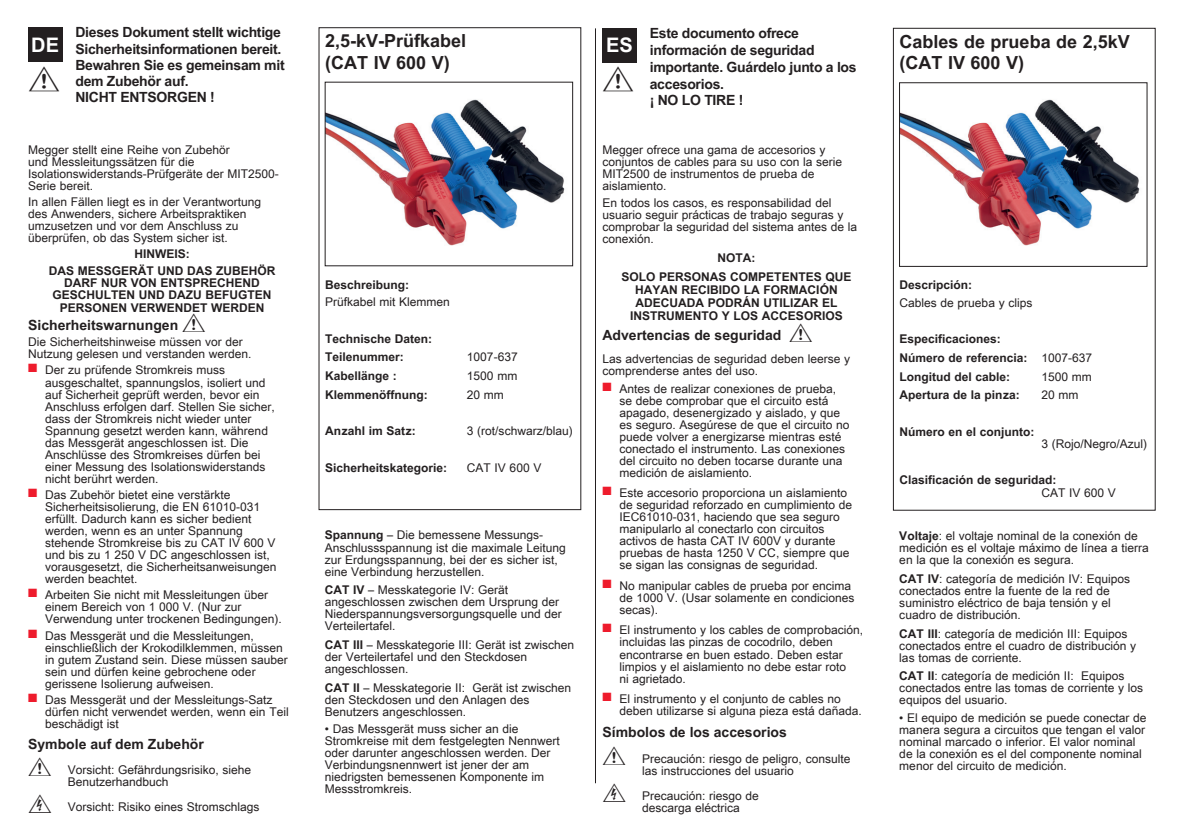
<style>
.page{position:relative;width:1191px;height:840px;background:#fff}
.page>*{position:absolute;margin:0;border:0;box-sizing:border-box;transform-origin:0 0}
.t1{font:700 20px "Arial Unicode MS";color:#fff}
.t2{font:700 18px/21.6px "Arial Unicode MS";color:#231f20}
.t3{font:700 14px/16.8px "Arial Unicode MS";letter-spacing:-.02em;color:#231f20}
.t4{font:700 14px "Arial Unicode MS";color:#231f20}
.t5{font:12px/12px "Arial Unicode MS";color:#231f20}
.t6{font:700 12px/18.6px "Arial Unicode MS";color:#231f20;text-align:center}
.s1{font-weight:700}
.s2{font-weight:400}
</style>
<div class="page">
<hr style="left:595px;top:28px;width:1px;height:754px;background:#231f20">
<div style="left:893px;top:28px;width:262px;height:482px;border:1px solid #231f20"></div>
<img style="left:901px;top:96px;width:247px;height:156px">
<div style="left:899px;top:82px;width:248px;height:185px;border:1px solid #231f20"></div>
<div style="left:602px;top:28px;width:34px;height:34px;background:#231f20"></div>
<div style="left:318px;top:27px;width:263px;height:483px;border:1px solid #231f20"></div>
<img style="left:327px;top:95px;width:247px;height:156px">
<div style="left:28px;top:27px;width:34px;height:34px;background:#231f20"></div>
<h1 class="t1" style="left:31px;top:30px;width:29px">DE</h1>
<p class="t3" style="left:75px;top:25px;width:211px;line-height:16px">Dieses Dokument stellt wichtige<br>Sicherheitsinformationen bereit.<br>Bewahren Sie es gemeinsam mit dem Zubehör auf.<br>NICHT ENTSORGEN !</p>
<p class="t5" style="left:28px;top:143px;width:252px">Megger stellt eine Reihe von Zubehör<br>und Messleitungssätzen für die Isolationswiderstands-Prüfgeräte der MIT2500- Serie bereit.</p>
<p class="t5" style="left:28px;top:195px;width:235px">In allen Fällen liegt es in der Verantwortung des Anwenders, sichere Arbeitspraktiken umzusetzen und vor dem Anschluss zu überprüfen, ob das System sicher ist.</p>
<p class="t6" style="left:49px;top:246px;width:228px;line-height:16.2px">HINWEIS:<br>DAS MESSGERÄT UND DAS ZUBEHÖR</p>
<p class="t6" style="left:53px;top:276px;width:220px;line-height:12.4px">DARF NUR VON ENTSPRECHEND<br>GESCHULTEN UND DAZU BEFUGTEN<br>PERSONEN VERWENDET WERDEN</p>
<p class="t4" style="left:28px;top:314px;width:152px">Sicherheitswarnungen</p>
<p class="t5" style="left:28px;top:335px;width:225px">Die Sicherheitshinweise müssen vor der<br>Nutzung gelesen und verstanden werden.</p>
<p class="t5" style="left:45px;top:364px;width:231px;text-indent:-17px"><sup>■</sup> Der zu prüfende Stromkreis muss ausgeschaltet, spannungslos, isoliert und auf Sicherheit geprüft werden, bevor ein Anschluss erfolgen darf. Stellen Sie sicher, dass der Stromkreis nicht wieder unter Spannung gesetzt werden kann, während das Messgerät angeschlossen ist. Die Anschlüsse des Stromkreises dürfen bei einer Messung des Isolationswiderstands nicht berührt werden.</p>
<p class="t5" style="left:45px;top:488px;width:233px;text-indent:-17px"><sup>■</sup> Das Zubehör bietet eine verstärkte Sicherheitsisolierung, die EN 61010-031 erfüllt. Dadurch kann es sicher bedient werden, wenn es an unter Spannung stehende Stromkreise bis zu CAT IV 600 V und bis zu 1 250 V DC angeschlossen ist, vorausgesetzt, die Sicherheitsanweisungen werden beachtet.</p>
<p class="t5" style="left:45px;top:588px;width:238px;text-indent:-17px"><sup>■</sup> Arbeiten Sie nicht mit Messleitungen über einem Bereich von 1 000 V. (Nur zur<br>Verwendung unter trockenen Bedingungen).</p>
<p class="t5" style="left:45px;top:628px;width:244px;text-indent:-17px"><sup>■</sup> Das Messgerät und die Messleitungen, einschließlich der Krokodilklemmen, müssen in gutem Zustand sein. Diese müssen sauber sein und dürfen keine gebrochene oder gerissene Isolierung aufweisen.</p>
<p class="t5" style="left:45px;top:693px;width:245px;text-indent:-17px"><sup>■</sup> Das Messgerät und der Messleitungs-Satz dürfen nicht verwendet werden, wenn ein Teil beschädigt ist</p>
<p class="t4" style="left:28px;top:733px;width:177px">Symbole auf dem Zubehör</p>
<p class="t5" style="left:68px;top:763px;width:185px">Vorsicht: Gefährdungsrisiko, siehe<br>Benutzerhandbuch</p>
<p class="t5" style="left:68px;top:800px;width:193px">Vorsicht: Risiko eines Stromschlags</p>
<h2 class="t2" style="left:325px;top:30px;width:143px">2,5-kV-Prüfkabel (CAT IV 600 V)</h2>
<p class="t6" style="left:325px;top:275px;width:86px">Beschreibung:</p>
<p class="t5" style="left:325px;top:296px;width:126px">Prüfkabel mit Klemmen</p>
<p class="t6" style="left:325px;top:329px;width:109px;text-align:left">Technische Daten:<br>Teilenummer:</p>
<p class="t5" style="left:467px;top:351px;width:52px">1007-637</p>
<p class="t6" style="left:325px;top:367px;width:73px">Kabellänge :</p>
<p class="t5" style="left:467px;top:369px;width:52px">1500 mm</p>
<p class="t6" style="left:325px;top:385px;width:104px">Klemmenöffnung:</p>
<p class="t5" style="left:467px;top:388px;width:39px">20 mm</p>
<p class="t6" style="left:325px;top:422px;width:92px">Anzahl im Satz:</p>
<p class="t5" style="left:467px;top:424px;width:106px">3 (rot/schwarz/blau)</p>
<p class="t6" style="left:325px;top:458px;width:124px">Sicherheitskategorie:</p>
<p class="t5" style="left:467px;top:461px;width:76px">CAT IV 600 V</p>
<p class="t5" style="left:325px;top:528px;width:242px"><span class="s1">Spannung</span> – Die bemessene Messungs-Anschlussspannung ist die maximale Leitung zur Erdungsspannung, bei der es sicher ist, eine Verbindung herzustellen.</p>
<p class="t5" style="left:325px;top:583px;width:238px"><span class="s1">CAT IV</span> – Messkategorie IV: Gerät angeschlossen zwischen dem Ursprung der Niederspannungsversorgungsquelle und der Verteilertafel.</p>
<p class="t5" style="left:325px;top:638px;width:251px"><span class="s1">CAT III</span> – Messkategorie III: Gerät ist zwischen der Verteilertafel und den Steckdosen angeschlossen.</p>
<p class="t5" style="left:325px;top:680px;width:248px"><span class="s1">CAT II</span> – Messkategorie II: Gerät ist zwischen den Steckdosen und den Anlagen des<br>Benutzers angeschlossen.</p>
<p class="t5" style="left:325px;top:722px;width:236px">• Das Messgerät muss sicher an die Stromkreise mit dem festgelegten Nennwert oder darunter angeschlossen werden. Der Verbindungsnennwert ist jener der am niedrigsten bemessenen Komponente im Messstromkreis.</p>
<h1 class="t1" style="left:606px;top:30px;width:28px">ES</h1>
<p class="t3" style="left:650px;top:25px;width:208px">Este documento ofrece información de seguridad importante. Guárdelo junto a los accesorios.<br>¡ NO LO TIRE !</p>
<p class="t5" style="left:602px;top:143px;width:241px">Megger ofrece una gama de accesorios y conjuntos de cables para su uso con la serie<br>MIT2500 de instrumentos de prueba de aislamiento.</p>
<p class="t5" style="left:602px;top:197px;width:256px">En todos los casos, es responsabilidad del usuario seguir prácticas de trabajo seguras y comprobar la seguridad del sistema antes de la conexión.</p>
<p class="t6" style="left:621px;top:249px;width:231px">NOTA:<br>SOLO PERSONAS COMPETENTES QUE</p>
<p class="t6" style="left:630px;top:283px;width:214px;line-height:13px">HAYAN RECIBIDO LA FORMACIÓN<br>ADECUADA PODRÁN UTILIZAR EL<br>INSTRUMENTO Y LOS ACCESORIOS</p>
<p class="t4" style="left:602px;top:324px;width:180px">Advertencias de seguridad</p>
<p class="t5" style="left:602px;top:352px;width:249px">Las advertencias de seguridad deben leerse y comprenderse antes del uso.</p>
<p class="t5" style="left:619px;top:382px;width:231px;text-indent:-17px"><sup>■</sup> Antes de realizar conexiones de prueba, se debe comprobar que el circuito está apagado, desenergizado y aislado, y que es seguro. Asegúrese de que el circuito no puede volver a energizarse mientras esté conectado el instrumento. Las conexiones del circuito no deben tocarse durante una medición de aislamiento.</p>
<p class="t5" style="left:619px;top:486px;width:234px;text-indent:-17px"><sup>■</sup> Este accesorio proporciona un aislamiento de seguridad reforzado en cumplimiento de IEC61010-031, haciendo que sea seguro manipularlo al conectarlo con circuitos activos de hasta CAT IV 600V y durante pruebas de hasta 1250 V CC, siempre que se sigan las consignas de seguridad.</p>
<p class="t5" style="left:619px;top:579px;width:236px;text-indent:-17px"><sup>■</sup> No manipular cables de prueba por encima de 1000 V. (Usar solamente en condiciones secas).</p>
<p class="t5" style="left:619px;top:623px;width:245px;text-indent:-17px"><sup>■</sup> El instrumento y los cables de comprobación, incluidas las pinzas de cocodrilo, deben encontrarse en buen estado. Deben estar limpios y el aislamiento no debe estar roto<br>ni agrietado.</p>
<p class="t5" style="left:619px;top:692px;width:244px;text-indent:-17px"><sup>■</sup> El instrumento y el conjunto de cables no deben utilizarse si alguna pieza está dañada.</p>
<p class="t4" style="left:602px;top:721px;width:186px">Símbolos de los accesorios</p>
<p class="t5" style="left:642px;top:751px;width:210px">Precaución: riesgo de peligro, consulte las instrucciones del usuario</p>
<p class="t5" style="left:642px;top:789px;width:118px">Precaución: riesgo de descarga eléctrica</p>
<h2 class="t2" style="left:899px;top:31px;width:232px">Cables de prueba de 2,5kV (CAT IV 600 V)</h2>
<p class="t6" style="left:899px;top:276px;width:74px">Descripción:</p>
<p class="t5" style="left:899px;top:296px;width:134px">Cables de prueba y clips</p>
<p class="t6" style="left:899px;top:330px;width:194px;text-align:left">Especificaciones:<br>Número de referencia: <span class="s2">1007-637<br></span>Longitud del cable:</p>
<p class="t5" style="left:1041px;top:370px;width:52px">1500 mm</p>
<p class="t6" style="left:899px;top:386px;width:122px">Apertura de la pinza:</p>
<p class="t5" style="left:1041px;top:388px;width:39px">20 mm</p>
<p class="t6" style="left:899px;top:422px;width:137px">Número en el conjunto:</p>
<p class="t5" style="left:1041px;top:437px;width:106px">3 (Rojo/Negro/Azul)</p>
<p class="t6" style="left:899px;top:470px;width:158px">Clasificación de seguridad:</p>
<p class="t5" style="left:1041px;top:486px;width:76px">CAT IV 600 V</p>
<p class="t5" style="left:899px;top:529px;width:251px"><span class="s1">Voltaje</span>: el voltaje nominal de la conexión de medición es el voltaje máximo de línea a tierra en la que la conexión es segura.</p>
<p class="t5" style="left:899px;top:572px;width:232px"><span class="s1">CAT IV</span>: categoría de medición IV: Equipos conectados entre la fuente de la red de suministro eléctrico de baja tensión y el cuadro de distribución.</p>
<p class="t5" style="left:899px;top:626px;width:238px"><span class="s1">CAT III</span>: categoría de medición III: Equipos conectados entre el cuadro de distribución y las tomas de corriente.</p>
<p class="t5" style="left:899px;top:669px;width:245px"><span class="s1">CAT II</span>: categoría de medición II: Equipos conectados entre las tomas de corriente y los equipos del usuario.</p>
<p class="t5" style="left:899px;top:711px;width:249px">• El equipo de medición se puede conectar de manera segura a circuitos que tengan el valor nominal marcado o inferior. El valor nominal de la conexión es el del componente nominal menor del circuito de medición.</p>
</div>
